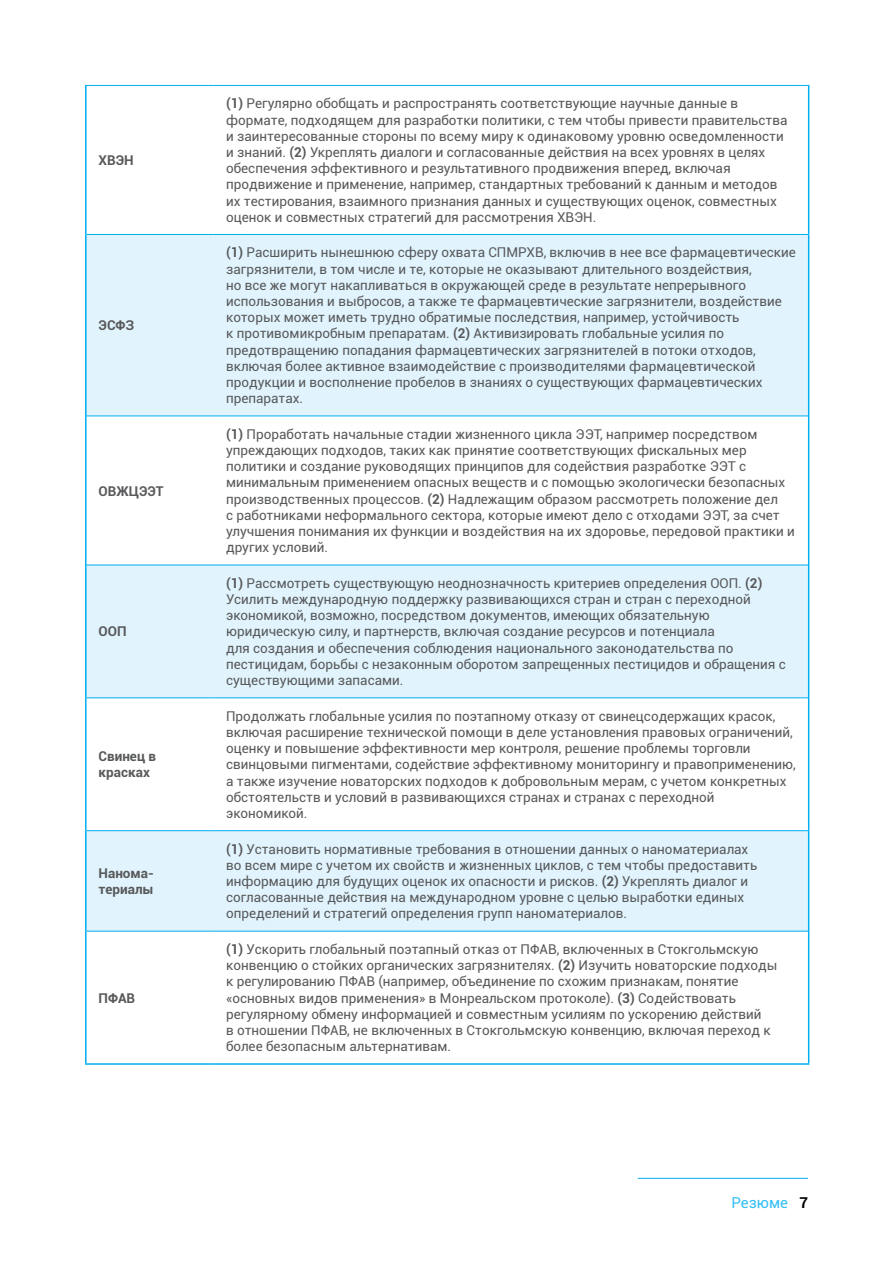
<style>
.page{position:relative;width:893px;height:1263px;background:#fff}
.page>*{position:absolute;margin:0;border:0;box-sizing:border-box;transform-origin:0 0}
.t1{font:15px "Roboto";color:#33bef3}
.t2{font:13.5px/16.2px "Roboto";color:#58595b}
.t3{font:700 13.5px/16.2px "Roboto";color:#58595b}
.s1{font-weight:700}
.s2{font-weight:700;color:#000}
</style>
<div class="page">
<hr style="left:638px;top:1178px;width:170px;height:1px;background:#00aeef">
<svg style="left:87px;top:235px;width:721px;height:696px;fill:#e1f4fd"></svg>
<hr style="left:85px;top:86px;width:2px;height:148px;background:#00aeef">
<hr style="left:808px;top:86px;width:1px;height:148px;background:#00aeef">
<hr style="left:85px;top:234px;width:2px;height:182px;background:#00aeef">
<hr style="left:808px;top:234px;width:1px;height:182px;background:#00aeef">
<hr style="left:85px;top:416px;width:2px;height:149px;background:#00aeef">
<hr style="left:808px;top:416px;width:1px;height:149px;background:#00aeef">
<hr style="left:85px;top:565px;width:2px;height:133px;background:#00aeef">
<hr style="left:808px;top:565px;width:1px;height:133px;background:#00aeef">
<hr style="left:85px;top:698px;width:2px;height:133px;background:#00aeef">
<hr style="left:808px;top:698px;width:1px;height:133px;background:#00aeef">
<hr style="left:85px;top:831px;width:2px;height:100px;background:#00aeef">
<hr style="left:808px;top:831px;width:1px;height:100px;background:#00aeef">
<hr style="left:85px;top:931px;width:2px;height:132px;background:#00aeef">
<hr style="left:808px;top:931px;width:1px;height:132px;background:#00aeef">
<hr style="left:85px;top:1063px;width:128px;height:2px;background:#00aeef">
<hr style="left:213px;top:1063px;width:596px;height:2px;background:#00aeef">
<hr style="left:85px;top:85px;width:128px;height:1px;background:#00aeef">
<hr style="left:213px;top:85px;width:596px;height:1px;background:#00aeef">
<hr style="left:87px;top:234px;width:126px;height:1px;background:#00aeef">
<hr style="left:213px;top:234px;width:595px;height:1px;background:#00aeef">
<hr style="left:87px;top:416px;width:126px;height:1px;background:#00aeef">
<hr style="left:213px;top:416px;width:595px;height:1px;background:#00aeef">
<hr style="left:87px;top:565px;width:126px;height:1px;background:#00aeef">
<hr style="left:213px;top:565px;width:595px;height:1px;background:#00aeef">
<hr style="left:87px;top:697px;width:126px;height:1px;background:#00aeef">
<hr style="left:213px;top:697px;width:595px;height:1px;background:#00aeef">
<hr style="left:87px;top:830px;width:126px;height:1px;background:#00aeef">
<hr style="left:213px;top:830px;width:595px;height:1px;background:#00aeef">
<hr style="left:87px;top:931px;width:126px;height:1px;background:#00aeef">
<hr style="left:213px;top:931px;width:595px;height:1px;background:#00aeef">
<p class="t3" style="left:99px;top:152px;width:37px">ХВЭН</p>
<p class="t3" style="left:99px;top:317px;width:37px">ЭСФЗ</p>
<p class="t3" style="left:99px;top:482px;width:67px">ОВЖЦЭЭТ</p>
<p class="t3" style="left:99px;top:623px;width:30px">ООП</p>
<p class="t3" style="left:99px;top:748px;width:59px">Свинец в красках</p>
<p class="t3" style="left:99px;top:864px;width:57px">Нанома&shy;териалы</p>
<p class="t3" style="left:99px;top:989px;width:38px">ПФАВ</p>
<p class="t2" style="left:226px;top:95px;width:563px"><span class="s1">(1)</span> Регулярно обобщать и распространять соответствующие научные данные в формате, подходящем для разработки политики, с тем чтобы привести правительства и заинтересованные стороны по всему миру к одинаковому уровню осведомленности и знаний. <span class="s1">(2)</span> Укреплять диалоги и согласованные действия на всех уровнях в целях обеспечения эффективного и результативного продвижения вперед, включая продвижение и применение, например, стандартных требований к данным и методов их тестирования, взаимного признания данных и существующих оценок, совместных оценок и совместных стратегий для рассмотрения ХВЭН.</p>
<p class="t2" style="left:226px;top:244px;width:571px"><span class="s1">(1)</span> Расширить нынешнюю сферу охвата СПМРХВ, включив в нее все фармацевтические загрязнители, в том числе и те, которые не оказывают длительного воздействия,<br>но все же могут накапливаться в окружающей среде в результате непрерывного использования и выбросов, а также те фармацевтические загрязнители, воздействие которых может иметь трудно обратимые последствия, например, устойчивость<br>к противомикробным препаратам. <span class="s1">(2)</span> Активизировать глобальные усилия по предотвращению попадания фармацевтических загрязнителей в потоки отходов, включая более активное взаимодействие с производителями фармацевтической продукции и восполнение пробелов в знаниях о существующих фармацевтических препаратах.</p>
<p class="t2" style="left:226px;top:425px;width:570px"><span class="s1">(1)</span> Проработать начальные стадии жизненного цикла ЭЭТ, например посредством упреждающих подходов, таких как принятие соответствующих фискальных мер политики и создание руководящих принципов для содействия разработке ЭЭТ с минимальным применением опасных веществ и с помощью экологически безопасных производственных процессов. <span class="s1">(2)</span> Надлежащим образом рассмотреть положение дел<br>с работниками неформального сектора, которые имеют дело с отходами ЭЭТ, за счет улучшения понимания их функции и воздействия на их здоровье, передовой практики и других условий.</p>
<p class="t2" style="left:226px;top:574px;width:561px"><span class="s1">(1)</span> Рассмотреть существующую неоднозначность критериев определения ООП. <span class="s1">(2)<br></span>Усилить международную поддержку развивающихся стран и стран с переходной экономикой, возможно, посредством документов, имеющих обязательную юридическую силу, и партнерств, включая создание ресурсов и потенциала<br>для создания и обеспечения соблюдения национального законодательства по пестицидам, борьбы с незаконным оборотом запрещенных пестицидов и обращения с существующими запасами.</p>
<p class="t2" style="left:226px;top:707px;width:571px">Продолжать глобальные усилия по поэтапному отказу от свинецсодержащих красок, включая расширение технической помощи в деле установления правовых ограничений, оценку и повышение эффективности мер контроля, решение проблемы торговли свинцовыми пигментами, содействие эффективному мониторингу и правоприменению, а также изучение новаторских подходов к добровольным мерам, с учетом конкретных обстоятельств и условий в развивающихся странах и странах с переходной экономикой.</p>
<p class="t2" style="left:226px;top:840px;width:533px"><span class="s1">(1)</span> Установить нормативные требования в отношении данных о наноматериалах во всем мире с учетом их свойств и жизненных циклов, с тем чтобы предоставить информацию для будущих оценок их опасности и рисков. <span class="s1">(2)</span> Укреплять диалог и согласованные действия на международном уровне с целью выработки единых определений и стратегий определения групп наноматериалов.</p>
<p class="t2" style="left:226px;top:941px;width:553px"><span class="s1">(1)</span> Ускорить глобальный поэтапный отказ от ПФАВ, включенных в Стокгольмскую конвенцию о стойких органических загрязнителях. <span class="s1">(2)</span> Изучить новаторские подходы к регулированию ПФАВ (например, объединение по схожим признакам, понятие «основных видов применения» в Монреальском протоколе). <span class="s1">(3)</span> Содействовать регулярному обмену информацией и совместным усилиям по ускорению действий<br>в отношении ПФАВ, не включенных в Стокгольмскую конвенцию, включая переход к более безопасным альтернативам.</p>
<p class="t1" style="left:731px;top:1192px;width:78px">Резюме <span class="s2">7</span></p>
</div>
